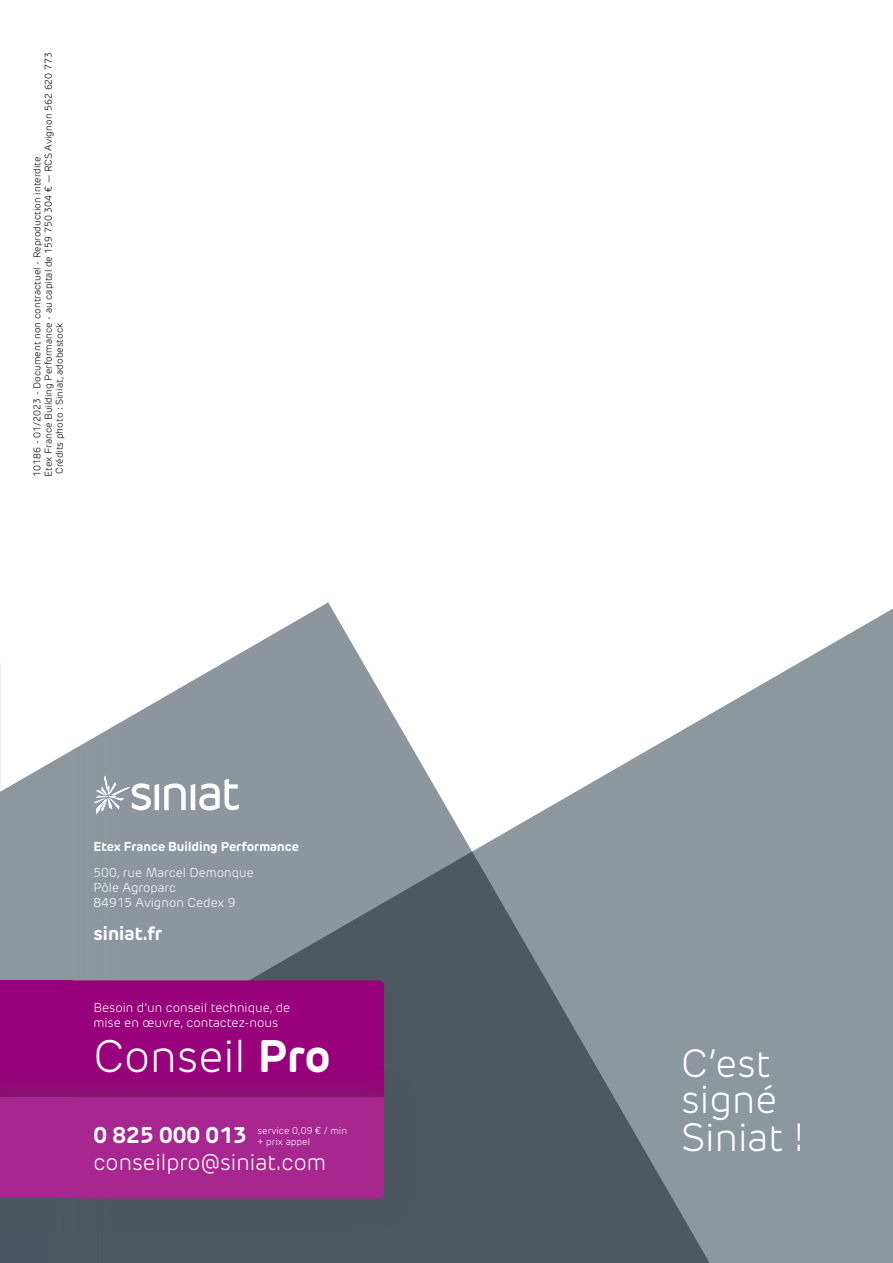
<style>
.page{position:relative;width:893px;height:1263px;background:#fff}
.page>*{position:absolute;margin:0;border:0;box-sizing:border-box;transform-origin:0 0}
.t1{font:300 45px "New Rubrik Edge";color:#fff}
.t2{font:300 39px/37.2px "New Rubrik Edge";color:#fff}
.t3{font:300 22.5px "New Rubrik Edge";color:#fff}
.t4{font:700 22.5px "New Rubrik Edge";color:#fff}
.t5{font:700 18.75px "New Rubrik Edge";color:#fff}
.t6{font:300 12.75px/15px "New Rubrik Edge";color:#fff}
.t7{font:700 12.75px "New Rubrik Edge";color:#fff}
.t8{font:300 9.75px/11.2px "New Rubrik Edge";color:#000}
.t9{font:300 9.75px/10.5px "New Rubrik Edge";color:#fff}
.s1{font-weight:700}
</style>
<div class="page">
<div style="left:783px;top:608px;width:110px;height:655px;background:#8d979e"></div>
<svg style="left:0;top:602px;width:783px;height:661px;fill:#8d979e"></svg>
<div style="left:0;top:980px;width:72px;height:117px;background:#99007b"></div>
<div style="left:0;top:1062px;width:420px;height:172px;background:#575756;opacity:.5"></div>
<div style="left:0;top:1097px;width:72px;height:101px;background:#a8268f"></div>
<svg style="left:72px;top:980px;width:312px;height:218px;background:#9e1383"></svg>
<svg style="left:93px;top:775px;width:146px;height:40px"></svg>
<p class="t8" style="left:31px;top:477px;width:426px;rotate:-90deg">10186 - 01/2023 - Document non contractuel - Reproduction interdite<br>Etex France Building Performance - au capital de 159 750 304 € — RCS Avignon 562 620 773<br>Crédits photo : Siniat, adobestock</p>
<h3 class="t7" style="left:93px;top:838px;width:207px">Etex France Building Performance</h3>
<h3 class="t6" style="left:93px;top:864px;width:162px">500, rue Marcel Demonque<br>Pôle Agroparc<br>84915 Avignon Cedex 9</h3>
<h3 class="t5" style="left:93px;top:921px;width:70px">siniat.fr</h3>
<h3 class="t6" style="left:93px;top:1000px;width:198px">Besoin d'un conseil technique, de mise en œuvre, contactez-nous</h3>
<h1 class="t1" style="left:93px;top:1029px;width:239px">Conseil <span class="s1">Pro</span></h1>
<h3 class="t4" style="left:93px;top:1121px;width:155px">0 825 000 013</h3>
<p class="t9" style="left:258px;top:1125px;width:91px">service 0,09 € / min + prix appel</p>
<h3 class="t3" style="left:93px;top:1148px;width:234px">conseilpro@siniat.com</h3>
<h2 class="t2" style="left:681px;top:1044px;width:124px">C’est signé<br>Siniat !</h2>
</div>
